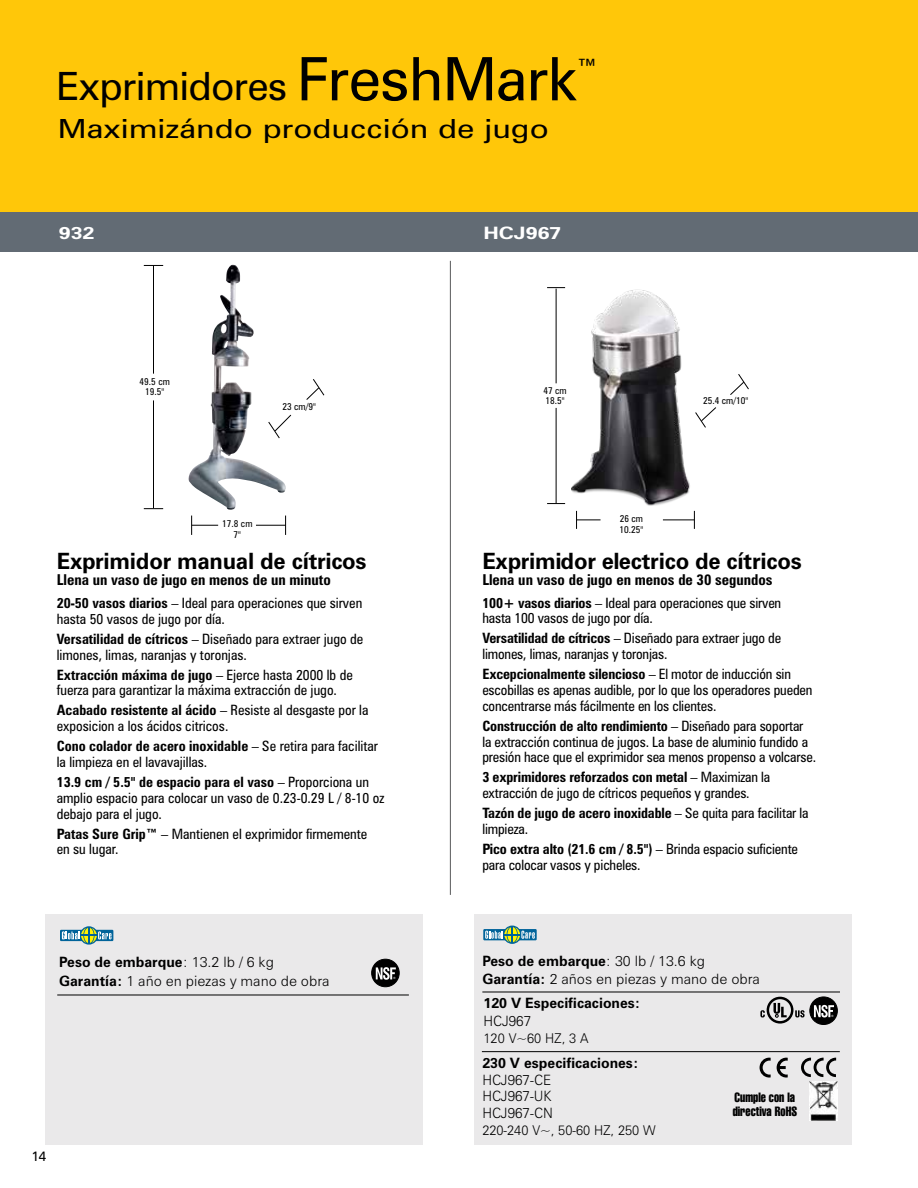
<style>
.page{position:relative;width:918px;height:1188px;background:#fff}
.page>*{position:absolute;margin:0;border:0;box-sizing:border-box;transform-origin:0 0}
.t1{font:39px "Zurich BT";letter-spacing:-.02em;color:#000}
.t2{font:27px "Zurich BT";color:#000}
.t3{font:26.4px "Zurich BT";color:#000;scale:1.2 1}
.t4{font:700 22.5px "Zurich BT";letter-spacing:-.01em;color:#000}
.t5{font:700 17.1px "Zurich BT";color:#fff;scale:1.26 1}
.t6{font:700 condensed 15px "Zurich BT";color:#000}
.t7{font:condensed 14.25px/15.8px "Zurich BT";letter-spacing:-.01em;color:#000}
.t8{font:300 14.25px/18.8px "Zurich BT";color:#000}
.t9{font:700 14.25px "Zurich BT";color:#000}
.t10{font:300 14.25px/16.5px "Zurich BT";color:#000;text-align:justify;scale:.95 1}
.t11{font:300 13.5px "Zurich BT";color:#000;scale:.95 1}
.t12{font:13.5px "Zurich BT";color:#000}
.t13{font:extra-condensed 13.05px/14px "Swiss 911 BT";color:#000;scale:.93 1}
.t14{font:condensed 9.75px/10.5px "Zurich BT";color:#000;text-align:center}
.t15{font:3px "Helvetica";color:#fff;scale:.9 1}
.s1{font-size:60px}
.s2{font-weight:700}
.s3{font-family:"Swiss 721 BT"}
</style>
<div class="page">
<div style="left:0;top:0;width:918px;height:212px;background:#ffc709"></div>
<div style="left:45px;top:914px;width:378px;height:230px;background:#eae9ea"></div>
<div style="left:474px;top:914px;width:378px;height:230px;background:#eae9ea"></div>
<hr style="left:450px;top:261px;width:1px;height:634px;background:#58595b">
<hr style="left:482px;top:1051px;width:358px;height:1px;background:#000">
<div style="left:810px;top:997px;width:27px;height:28px;background:#000;border-radius:50%"></div>
<div style="left:810px;top:997px;width:28px;height:28px;border:1px solid #000;border-radius:50%"></div>
<svg style="left:814px;top:1005px;width:20px;height:12px"></svg>
<div style="left:372px;top:959px;width:27px;height:28px;background:#000;border-radius:50%"></div>
<div style="left:371px;top:959px;width:28px;height:28px;border:1px solid #000;border-radius:50%"></div>
<svg style="left:376px;top:967px;width:20px;height:13px"></svg>
<svg style="left:80px;top:926px;width:18px;height:19px"></svg>
<svg style="left:60px;top:930px;width:53px;height:11px"></svg>
<svg style="left:62px;top:927px;width:50px;height:17px"></svg>
<hr style="left:482px;top:992px;width:358px;height:1px;background:#000">
<hr style="left:57px;top:995px;width:352px;height:1px;background:#000">
<div style="left:483px;top:929px;width:54px;height:11px;background:#00639a"></div>
<svg style="left:485px;top:926px;width:50px;height:17px"></svg>
<svg style="left:801px;top:1058px;width:35px;height:19px"></svg>
<svg style="left:760px;top:1058px;width:11px;height:20px"></svg>
<svg style="left:777px;top:1058px;width:11px;height:20px"></svg>
<img style="left:809px;top:1082px;width:28px;height:38px">
<div style="left:0;top:212px;width:918px;height:40px;background:#626b74"></div>
<svg style="left:760px;top:997px;width:45px;height:27px"></svg>
<img style="left:188px;top:265px;width:98px;height:245px">
<svg style="left:285px;top:516px;width:1px;height:19px"></svg>
<svg style="left:191px;top:516px;width:27px;height:19px"></svg>
<hr style="left:256px;top:525px;width:30px;height:1px;background:#000">
<svg style="left:268px;top:414px;width:24px;height:25px"></svg>
<svg style="left:306px;top:379px;width:19px;height:21px"></svg>
<svg style="left:144px;top:265px;width:19px;height:1px"></svg>
<svg style="left:144px;top:508px;width:19px;height:1px"></svg>
<hr style="left:153px;top:400px;width:1px;height:108px;background:#000">
<hr style="left:153px;top:265px;width:1px;height:109px;background:#000">
<img style="left:572px;top:289px;width:123px;height:222px">
<svg style="left:694px;top:511px;width:1px;height:18px"></svg>
<svg style="left:576px;top:511px;width:25px;height:18px"></svg>
<hr style="left:663px;top:520px;width:31px;height:1px;background:#000">
<svg style="left:695px;top:407px;width:22px;height:21px"></svg>
<svg style="left:730px;top:374px;width:19px;height:21px"></svg>
<svg style="left:547px;top:287px;width:18px;height:1px"></svg>
<svg style="left:547px;top:503px;width:18px;height:1px"></svg>
<hr style="left:556px;top:408px;width:1px;height:95px;background:#000">
<hr style="left:556px;top:289px;width:1px;height:94px;background:#000">
<h1 class="t1" style="left:56px;top:63px;width:522px">Exprimidores <span class="s1">FreshMark</span></h1>
<h2 class="t2" style="left:576px;top:52px;width:24px">™</h2>
<h3 class="t3" style="left:58px;top:113px;width:411px">Maximizándo producción de jugo</h3>
<p class="t5" style="left:59px;top:223px;width:30px">932</p>
<p class="t5" style="left:483px;top:223px;width:64px">HCJ967</p>
<p class="t14" style="left:140px;top:376px;width:32px">49.5 cm<br>19.5"</p>
<p class="t14" style="left:283px;top:402px;width:35px">23 cm/9"</p>
<p class="t14" style="left:222px;top:519px;width:32px">17.8 cm<br>7"</p>
<h3 class="t4" style="left:57px;top:547px;width:311px">Exprimidor manual de cítricos</h3>
<p class="t6" style="left:57px;top:571px;width:276px">Llena un vaso de jugo en menos de un minuto</p>
<p class="t7" style="left:57px;top:595px;width:307px"><span class="s2">20-50 vasos diarios</span> – Ideal para operaciones que sirven hasta 50 vasos de jugo por día.</p>
<p class="t7" style="left:57px;top:631px;width:308px"><span class="s2">Versatilidad de cítricos</span> – Diseñado para extraer jugo de limones, limas, naranjas y toronjas.</p>
<p class="t7" style="left:57px;top:667px;width:298px"><span class="s2">Extracción máxima de jugo</span> – Ejerce hasta 2000 lb de fuerza para garantizar la máxima extracción de jugo.</p>
<p class="t7" style="left:57px;top:702px;width:313px"><span class="s2">Acabado resistente al ácido</span> – Resiste al desgaste por la exposicion a los ácidos citricos.</p>
<p class="t7" style="left:57px;top:738px;width:323px"><span class="s2">Cono colador de acero inoxidable</span> – Se retira para facilitar la limpieza en el lavavajillas.</p>
<p class="t7" style="left:57px;top:774px;width:329px"><span class="s2">13.9 cm / 5.5" de espacio para el vaso</span> – Proporciona un amplio espacio para colocar un vaso de 0.23-0.29 L / 8-10 oz debajo para el jugo.</p>
<p class="t7" style="left:57px;top:826px;width:312px"><span class="s2">Patas Sure Grip™</span> – Mantienen el exprimidor firmemente en su lugar.</p>
<p class="t8" style="left:59px;top:953px;width:272px"><span class="s2">Peso de embarque</span>: 13.2 lb / 6 kg<br><span class="s2">Garantía:</span> 1 año en piezas <span class="s3">y</span> mano de obra</p>
<p class="t15" style="left:393px;top:977px;width:4px">®</p>
<p class="t12" style="left:32px;top:1148px;width:16px">14</p>
<p class="t14" style="left:543px;top:385px;width:25px;text-align:left">47 cm<br>18.5"</p>
<p class="t14" style="left:703px;top:395px;width:47px">25.4 cm/10"</p>
<p class="t14" style="left:620px;top:514px;width:25px;text-align:left">26 cm<br>10.25"</p>
<h3 class="t4" style="left:482px;top:547px;width:321px">Exprimidor electrico de cítricos</h3>
<p class="t6" style="left:482px;top:571px;width:292px">Llena un vaso de jugo en menos de 30 segundos</p>
<p class="t7" style="left:482px;top:595px;width:300px"><span class="s2">100+ vasos diarios</span> – Ideal para operaciones que sirven hasta 100 vasos de jugo por día.</p>
<p class="t7" style="left:482px;top:630px;width:300px"><span class="s2">Versatilidad de cítricos</span> – Diseñado para extraer jugo de limones, limas, naranjas y toronjas.</p>
<p class="t7" style="left:482px;top:666px;width:332px"><span class="s2">Excepcionalmente silencioso</span> – El motor de inducción sin escobillas es apenas audible, por lo que los operadores pueden concentrarse más fácilmente en los clientes.</p>
<p class="t7" style="left:482px;top:718px;width:335px"><span class="s2">Construcción de alto rendimiento</span> – Diseñado para soportar<br>la extracción continua de jugos. La base de aluminio fundido a presión hace que el exprimidor sea menos propenso a volcarse.</p>
<p class="t7" style="left:482px;top:769px;width:289px"><span class="s2">3 exprimidores reforzados con metal</span> – Maximizan la extracción de jugo de cítricos pequeños y grandes.</p>
<p class="t7" style="left:482px;top:805px;width:328px"><span class="s2">Tazón de jugo de acero inoxidable</span> – Se quita para facilitar la limpieza.</p>
<p class="t7" style="left:482px;top:841px;width:317px"><span class="s2">Pico extra alto (21.6 cm / 8.5")</span> – Brinda espacio suficiente para colocar vasos y picheles.</p>
<p class="t8" style="left:482px;top:953px;width:279px;line-height:17.2px"><span class="s2">Peso de embarque</span>: 30 lb / 13.6 kg<br><span class="s2">Garantía:</span> 2 años en piezas <span class="s3">y</span> mano de obra</p>
<p class="t9" style="left:484px;top:994px;width:158px">120 V Especificaciones:</p>
<p class="t10" style="left:484px;top:1013px;width:52px">HCJ967</p>
<p class="t11" style="left:484px;top:1030px;width:112px">120 V~60 HZ, 3 A</p>
<p class="t9" style="left:482px;top:1055px;width:158px">230 V especificaciones:</p>
<p class="t10" style="left:482px;top:1071px;width:76px">HCJ967-CE HCJ967-UK HCJ967-CN</p>
<p class="t11" style="left:482px;top:1122px;width:184px">220-240 V~, 50-60 HZ, 250 W</p>
<p class="t13" style="left:733px;top:1090px;width:71px">Cumple con la directiva RoHS</p>
<p class="t15" style="left:832px;top:1014px;width:4px">®</p>
</div>
